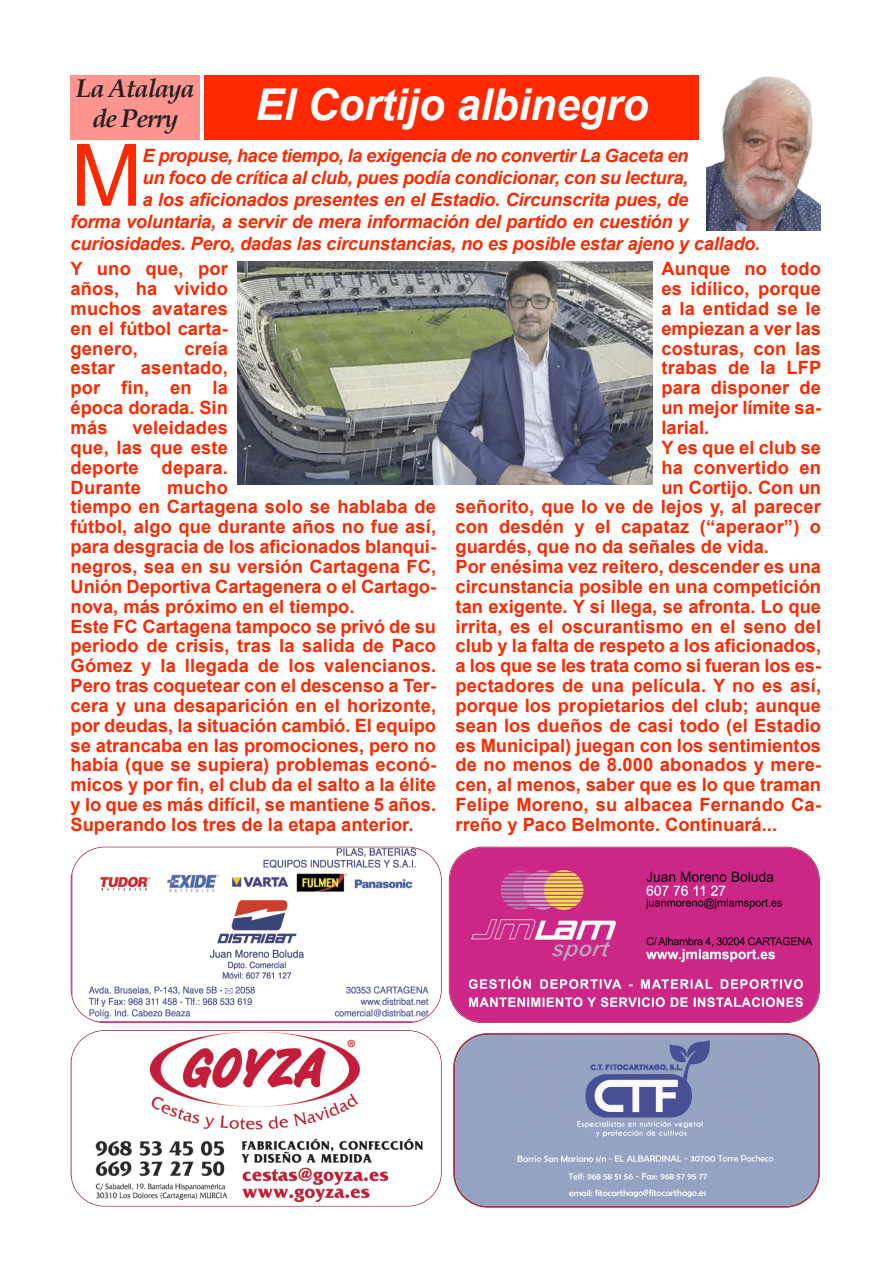
<style>
.page{position:relative;width:893px;height:1263px;background:#fff}
.page>*{position:absolute;margin:0;border:0;box-sizing:border-box;transform-origin:0 0}
.t1{font:86.4px "Arial";color:#ff2800}
.t2{font:italic 700 43.95px "Arial";color:#fff}
.t3{font:italic 700 25.65px/29.2px "Book Antiqua";letter-spacing:-.05em;color:#232021;text-align:center}
.t4{font:700 18.3px/19.8px "Arial";color:#ff2800;text-align:justify}
.t5{font:italic 700 18.3px "Arial";letter-spacing:-.015em;color:#ff2800}
</style>
<div class="page">
<div style="left:71px;top:75px;width:129px;height:65px;background:#ff9591"></div>
<img style="left:706px;top:76px;width:114px;height:155px">
<div style="left:204px;top:75px;width:495px;height:65px;background:#ff2800"></div>
<img style="left:237px;top:262px;width:415px;height:223px">
<img style="left:72px;top:848px;width:369px;height:174px">
<img style="left:449px;top:848px;width:370px;height:173px">
<svg style="left:453px;top:1033px;width:366px;height:175px"></svg>
<img style="left:455px;top:1035px;width:363px;height:171px">
<img style="left:72px;top:1031px;width:369px;height:175px">
<h3 class="t3" style="left:76px;top:75px;width:120px">La Atalaya de Perry</h3>
<h1 class="t1" style="left:71px;top:128px;width:73px">M</h1>
<p class="t5" style="left:142px;top:145px;width:547px">E propuse, hace tiempo, la exigencia de no convertir La Gaceta en</p>
<h2 class="t2" style="left:255px;top:80px;width:394px">El Cortijo albinegro</h2>
<p class="t5" style="left:142px;top:167px;width:547px">un foco de crítica al club, pues podía condicionar, con su lectura,</p>
<p class="t5" style="left:142px;top:189px;width:547px">a los aficionados presentes en el Estadio. Circunscrita pues, de</p>
<p class="t5" style="left:71px;top:211px;width:619px">forma voluntaria, a servir de mera información del partido en cuestión y</p>
<p class="t5" style="left:71px;top:233px;width:691px">curiosidades. Pero, dadas las circunstancias, no es posible estar ajeno y callado.</p>
<p class="t4" style="left:71px;top:259px;width:159px">Y uno que, por años, ha vivido muchos avatares en el fútbol carta&shy;genero,</p>
<p class="t4" style="left:184px;top:338px;width:45px">creía</p>
<p class="t4" style="left:71px;top:358px;width:159px;text-indent:70px">asentado, por fin, en la época dorada. Sin más</p>
<p class="t4" style="left:71px;top:358px;width:46px">estar</p>
<p class="t4" style="left:71px;top:418px;width:159px;text-indent:62px">veleidades que, las que este deporte depara.<br>Durante</p>
<p class="t4" style="left:71px;top:477px;width:367px;text-align:left;text-indent:96px">mucho<br>tiempo en Cartagena solo se hablaba de fútbol, algo que durante años no fue así, para desgracia de los aficionados blanqui&shy;negros, sea en su versión Cartagena FC, Unión Deportiva Cartagenera o el Cartago&shy;nova, más próximo en el tiempo.<br>Este FC Cartagena tampoco se privó de su periodo de crisis, tras la salida de Paco Gómez y la llegada de los valencianos.<br>Pero tras coquetear con el descenso a Ter&shy;cera y una desaparición en el horizonte, por deudas, la situación cambió. El equipo se atrancaba en las promociones, pero no había (que se supiera) problemas econó&shy;micos y por fin, el club da el salto a la élite y lo que es más difícil, se mantiene 5 años.<br>Superando los tres de la etapa anterior.</p>
<p class="t4" style="left:661px;top:259px;width:161px">Aunque no todo</p>
<p class="t4" style="left:661px;top:279px;width:161px">es idílico, porque</p>
<p class="t4" style="left:661px;top:299px;width:161px">a la entidad se le</p>
<p class="t4" style="left:661px;top:318px;width:161px">empiezan a ver las</p>
<p class="t4" style="left:661px;top:338px;width:161px">costuras, con las</p>
<p class="t4" style="left:661px;top:358px;width:161px">trabas de la LFP</p>
<p class="t4" style="left:661px;top:378px;width:161px">para disponer de</p>
<p class="t4" style="left:661px;top:398px;width:161px">un mejor límite sa-</p>
<p class="t4" style="left:661px;top:418px;width:49px">larial.</p>
<p class="t4" style="left:661px;top:438px;width:161px">Y es que el club se</p>
<p class="t4" style="left:661px;top:457px;width:161px">ha convertido en</p>
<p class="t4" style="left:661px;top:477px;width:161px">un Cortijo. Con un</p>
<p class="t4" style="left:455px;top:497px;width:367px">señorito, que lo ve de lejos y, al parecer</p>
<p class="t4" style="left:455px;top:517px;width:367px">con desdén y el capataz (“aperaor”) o</p>
<p class="t4" style="left:455px;top:537px;width:315px">guardés, que no da señales de vida.</p>
<p class="t4" style="left:455px;top:557px;width:367px">Por enésima vez reitero, descender es una</p>
<p class="t4" style="left:455px;top:577px;width:367px">circunstancia posible en una competición</p>
<p class="t4" style="left:455px;top:596px;width:367px">tan exigente. Y si llega, se afronta. Lo que</p>
<p class="t4" style="left:455px;top:616px;width:367px">irrita, es el oscurantismo en el seno del</p>
<p class="t4" style="left:455px;top:636px;width:367px">club y la falta de respeto a los aficionados,</p>
<p class="t4" style="left:455px;top:656px;width:367px">a los que se les trata como si fueran los es-</p>
<p class="t4" style="left:455px;top:676px;width:367px">pectadores de una película. Y no es así,</p>
<p class="t4" style="left:455px;top:696px;width:367px">porque los propietarios del club; aunque</p>
<p class="t4" style="left:455px;top:716px;width:367px">sean los dueños de casi todo (el Estadio</p>
<p class="t4" style="left:455px;top:735px;width:367px">es Municipal) juegan con los sentimientos</p>
<p class="t4" style="left:455px;top:755px;width:367px">de no menos de 8.000 abonados y mere-</p>
<p class="t4" style="left:455px;top:775px;width:367px">cen, al menos, saber que es lo que traman</p>
<p class="t4" style="left:455px;top:795px;width:367px">Felipe Moreno, su albacea Fernando Ca-</p>
<p class="t4" style="left:455px;top:815px;width:323px">rreño y Paco Belmonte. Continuará...</p>
</div>
